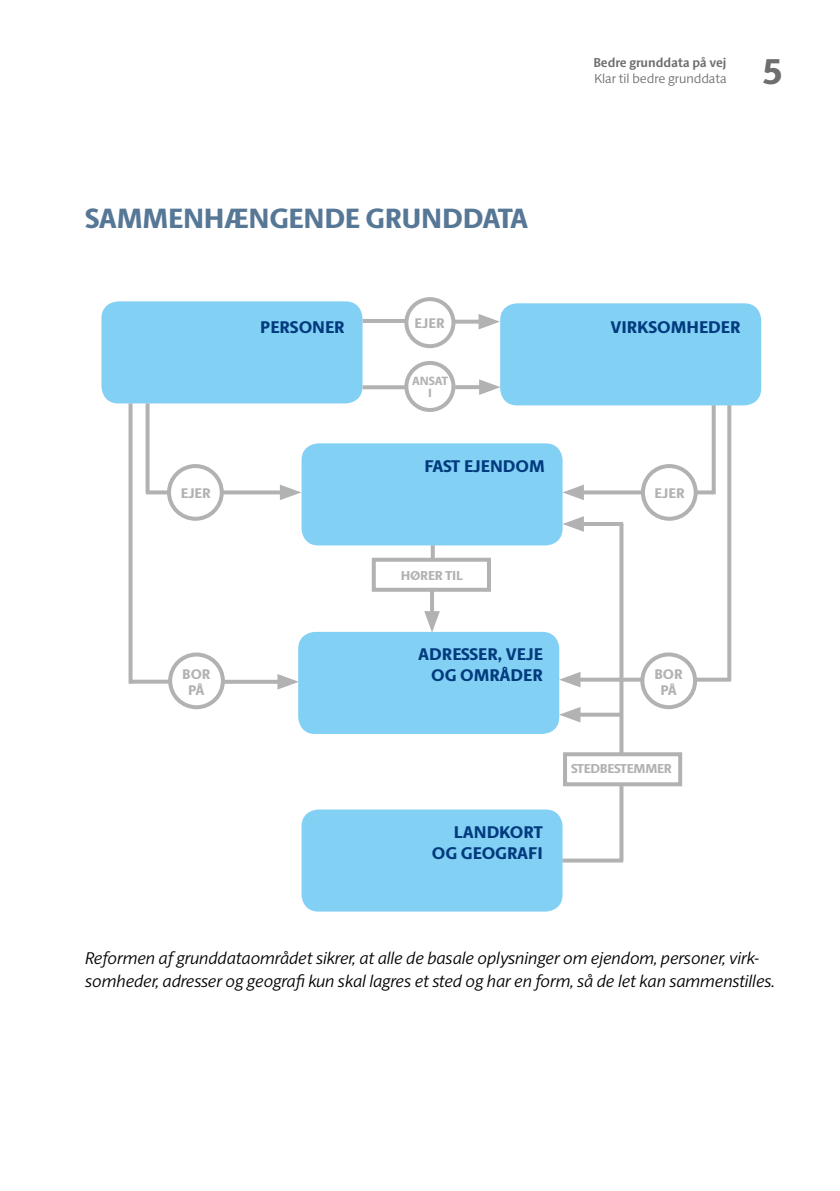
<style>
.page{position:relative;width:840px;height:1191px;background:#fff}
.page>*{position:absolute;margin:0;border:0;box-sizing:border-box;transform-origin:0 0}
.t1{font:800 36px "ID Sans";color:#6f6f6f}
.t2{font:800 28px "ID Sans";letter-spacing:-.01em;color:#567796}
.t3{font:italic 300 17px/23px "ID Sans";color:#000}
.t4{font:800 17px/20.4px "ID Sans";color:#013b7e;text-align:right}
.t5{font:800 14px/16px "ID Sans";color:#b2b2b2;text-align:center}
.t6{font:300 13px "ID Sans";color:#6f6f6f}
.t7{font:800 13px "ID Sans";letter-spacing:-.02em;color:#b2b2b2}
.t8{font:700 13px "ID Sans";color:#6f6f6f}
.t9{font:800 12px/12px "ID Sans";letter-spacing:-.005em;color:#b2b2b2;text-align:center}
</style>
<div class="page">
<div style="left:101px;top:301px;width:261px;height:102px;background:#83d0f5;border-radius:17px"></div>
<div style="left:500px;top:303px;width:260px;height:102px;background:#83d0f5;border-radius:17px"></div>
<div style="left:301px;top:443px;width:261px;height:102px;background:#83d0f5;border-radius:17px"></div>
<div style="left:298px;top:632px;width:261px;height:102px;background:#83d0f5;border-radius:17px"></div>
<div style="left:301px;top:809px;width:261px;height:102px;background:#83d0f5;border-radius:17px"></div>
<div style="left:168px;top:652px;width:57px;height:57px;border:4px solid #b2b2b2;border-radius:50%"></div>
<div style="left:640px;top:652px;width:56px;height:57px;border:4px solid #b2b2b2;border-radius:50%"></div>
<div style="left:640px;top:464px;width:57px;height:57px;border:4px solid #b2b2b2;border-radius:50%"></div>
<div style="left:562px;top:752px;width:119px;height:34px;border:4px solid #b2b2b2"></div>
<div style="left:371px;top:558px;width:119px;height:34px;border:4px solid #b2b2b2"></div>
<svg style="left:128px;top:403px;width:4px;height:280px"></svg>
<svg style="left:129px;top:679px;width:40px;height:4px"></svg>
<svg style="left:224px;top:680px;width:53px;height:4px"></svg>
<svg style="left:277px;top:674px;width:22px;height:15px"></svg>
<svg style="left:145px;top:403px;width:4px;height:89px"></svg>
<svg style="left:146px;top:490px;width:21px;height:4px"></svg>
<svg style="left:224px;top:490px;width:56px;height:4px"></svg>
<svg style="left:280px;top:484px;width:21px;height:16px"></svg>
<hr style="left:362px;top:319px;width:43px;height:4px;background:#b2b2b2">
<svg style="left:362px;top:385px;width:42px;height:4px"></svg>
<svg style="left:455px;top:320px;width:23px;height:4px"></svg>
<svg style="left:478px;top:314px;width:21px;height:15px"></svg>
<hr style="left:455px;top:385px;width:31px;height:4px;background:#b2b2b2">
<svg style="left:479px;top:379px;width:21px;height:16px"></svg>
<svg style="left:430px;top:545px;width:4px;height:14px"></svg>
<hr style="left:430px;top:590px;width:4px;height:29px;background:#b2b2b2">
<svg style="left:424px;top:611px;width:15px;height:21px"></svg>
<svg style="left:562px;top:858px;width:60px;height:4px"></svg>
<svg style="left:619px;top:785px;width:4px;height:75px"></svg>
<svg style="left:619px;top:524px;width:4px;height:229px"></svg>
<hr style="left:576px;top:522px;width:46px;height:4px;background:#b2b2b2">
<svg style="left:562px;top:516px;width:21px;height:16px"></svg>
<svg style="left:580px;top:677px;width:62px;height:4px"></svg>
<svg style="left:559px;top:672px;width:21px;height:15px"></svg>
<svg style="left:580px;top:712px;width:40px;height:4px"></svg>
<svg style="left:558px;top:707px;width:22px;height:15px"></svg>
<svg style="left:583px;top:490px;width:58px;height:4px"></svg>
<svg style="left:562px;top:484px;width:21px;height:16px"></svg>
<svg style="left:694px;top:677px;width:33px;height:4px"></svg>
<svg style="left:727px;top:405px;width:4px;height:276px"></svg>
<svg style="left:711px;top:405px;width:4px;height:89px"></svg>
<svg style="left:696px;top:490px;width:17px;height:4px"></svg>
<div style="left:404px;top:297px;width:51px;height:51px;border:4px solid #b2b2b2;border-radius:50%"></div>
<div style="left:404px;top:361px;width:51px;height:51px;border:4px solid #b2b2b2;border-radius:50%"></div>
<div style="left:167px;top:464px;width:57px;height:57px;border:4px solid #b2b2b2;border-radius:50%"></div>
<p class="t8" style="left:593px;top:54px;width:134px">Bedre grunddata på vej</p>
<p class="t6" style="left:594px;top:70px;width:133px">Klar til bedre grunddata</p>
<h1 class="t1" style="left:761px;top:49px;width:23px">5</h1>
<h2 class="t2" style="left:85px;top:201px;width:444px">SAMMENHÆNGENDE GRUNDDATA</h2>
<p class="t5" style="left:414px;top:315px;width:32px">EJER</p>
<p class="t4" style="left:260px;top:317px;width:86px">PERSONER</p>
<p class="t4" style="left:610px;top:317px;width:132px">VIRKSOMHEDER</p>
<p class="t9" style="left:412px;top:375px;width:38px">ANSAT<br>I</p>
<p class="t4" style="left:424px;top:456px;width:122px">FAST EJENDOM</p>
<p class="t5" style="left:181px;top:485px;width:32px">EJER</p>
<p class="t5" style="left:654px;top:485px;width:32px">EJER</p>
<p class="t5" style="left:182px;top:666px;width:30px">BOR<br>PÅ</p>
<p class="t7" style="left:400px;top:567px;width:64px">HØRER TIL</p>
<p class="t4" style="left:418px;top:644px;width:126px">ADRESSER, VEJE<br>OG OMRÅDER</p>
<p class="t4" style="left:431px;top:822px;width:112px">LANDKORT<br>OG GEOGRAFI</p>
<p class="t5" style="left:654px;top:666px;width:30px">BOR<br>PÅ</p>
<p class="t7" style="left:570px;top:761px;width:102px">STEDBESTEMMER</p>
<p class="t3" style="left:85px;top:946px;width:690px">Reformen af grunddataområdet sikrer, at alle de basale oplysninger om ejendom, personer, virk&shy;somheder, adresser og geografi kun skal lagres et sted og har en form, så de let kan sammenstilles.</p>
</div>
